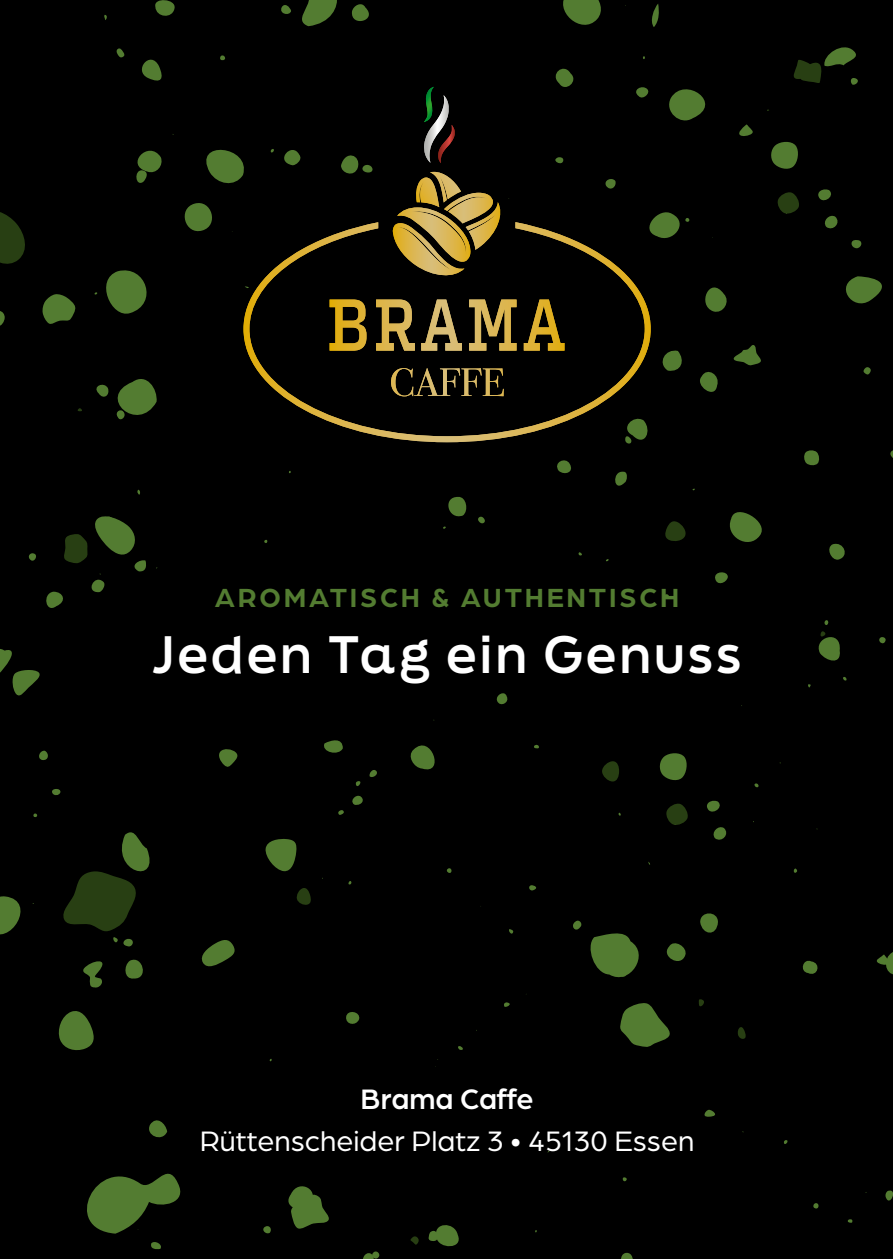
<style>
.page{position:relative;width:893px;height:1259px;background:#000}
.page>*{position:absolute;margin:0;border:0;box-sizing:border-box;transform-origin:0 0}
.t1{font:700 49.8px "Final Six";letter-spacing:.05em;color:#fff}
.t2{font:30px/42px "Arboria";color:#fff;text-align:center}
.t3{font:700 27.9px "Arboria";letter-spacing:.1em;color:#537c31}
.s1{font-weight:500}
</style>
<div class="page">
<svg style="left:42px;top:294px;width:34px;height:30px"></svg>
<svg style="left:296px;top:888px;width:15px;height:17px"></svg>
<svg style="left:659px;top:753px;width:28px;height:28px"></svg>
<svg style="left:620px;top:1003px;width:50px;height:44px"></svg>
<svg style="left:602px;top:761px;width:17px;height:20px"></svg>
<svg style="left:665px;top:521px;width:21px;height:20px"></svg>
<svg style="left:58px;top:1011px;width:36px;height:40px"></svg>
<svg style="left:265px;top:839px;width:32px;height:33px"></svg>
<svg style="left:704px;top:1109px;width:11px;height:7px"></svg>
<svg style="left:219px;top:749px;width:19px;height:18px"></svg>
<svg style="left:0;top:212px;width:25px;height:52px"></svg>
<svg style="left:410px;top:1236px;width:9px;height:9px"></svg>
<svg style="left:201px;top:940px;width:34px;height:27px"></svg>
<svg style="left:116px;top:48px;width:9px;height:10px"></svg>
<svg style="left:0;top:311px;width:5px;height:15px"></svg>
<div style="left:698px;top:999px;width:6px;height:7px;background:#283f13;border-radius:50%"></div>
<svg style="left:184px;top:203px;width:28px;height:29px"></svg>
<svg style="left:83px;top:961px;width:20px;height:27px"></svg>
<svg style="left:458px;top:1046px;width:5px;height:4px"></svg>
<svg style="left:155px;top:0;width:20px;height:16px"></svg>
<svg style="left:136px;top:150px;width:26px;height:33px"></svg>
<svg style="left:621px;top:1252px;width:12px;height:7px"></svg>
<svg style="left:263px;top:1226px;width:8px;height:8px"></svg>
<svg style="left:578px;top:552px;width:4px;height:4px"></svg>
<svg style="left:666px;top:943px;width:20px;height:18px"></svg>
<svg style="left:346px;top:1012px;width:14px;height:12px"></svg>
<svg style="left:496px;top:693px;width:12px;height:12px"></svg>
<svg style="left:39px;top:750px;width:9px;height:10px"></svg>
<svg style="left:151px;top:1242px;width:10px;height:7px"></svg>
<svg style="left:555px;top:157px;width:8px;height:7px"></svg>
<svg style="left:529px;top:885px;width:8px;height:6px"></svg>
<svg style="left:705px;top:287px;width:22px;height:25px"></svg>
<svg style="left:713px;top:827px;width:14px;height:13px"></svg>
<svg style="left:555px;top:68px;width:19px;height:19px"></svg>
<svg style="left:662px;top:350px;width:20px;height:21px"></svg>
<svg style="left:281px;top:0;width:88px;height:27px"></svg>
<svg style="left:605px;top:179px;width:11px;height:10px"></svg>
<svg style="left:63px;top:832px;width:87px;height:115px"></svg>
<svg style="left:509px;top:929px;width:4px;height:5px"></svg>
<svg style="left:264px;top:539px;width:4px;height:4px"></svg>
<svg style="left:504px;top:1002px;width:6px;height:5px"></svg>
<svg style="left:622px;top:1177px;width:5px;height:5px"></svg>
<svg style="left:33px;top:813px;width:4px;height:4px"></svg>
<svg style="left:137px;top:489px;width:3px;height:6px"></svg>
<svg style="left:348px;top:881px;width:4px;height:4px"></svg>
<svg style="left:563px;top:0;width:38px;height:25px"></svg>
<svg style="left:669px;top:89px;width:37px;height:32px"></svg>
<svg style="left:206px;top:149px;width:38px;height:35px"></svg>
<svg style="left:651px;top:212px;width:39px;height:26px"></svg>
<svg style="left:700px;top:913px;width:18px;height:20px"></svg>
<svg style="left:220px;top:55px;width:5px;height:6px"></svg>
<svg style="left:94px;top:270px;width:53px;height:44px"></svg>
<svg style="left:410px;top:745px;width:25px;height:25px"></svg>
<svg style="left:288px;top:1186px;width:41px;height:43px"></svg>
<svg style="left:125px;top:959px;width:18px;height:20px"></svg>
<svg style="left:615px;top:471px;width:12px;height:15px"></svg>
<svg style="left:324px;top:740px;width:19px;height:13px"></svg>
<svg style="left:707px;top:800px;width:13px;height:12px"></svg>
<svg style="left:636px;top:87px;width:13px;height:11px"></svg>
<svg style="left:651px;top:4px;width:8px;height:23px"></svg>
<svg style="left:52px;top:789px;width:9px;height:6px"></svg>
<svg style="left:443px;top:497px;width:24px;height:32px"></svg>
<svg style="left:666px;top:803px;width:22px;height:22px"></svg>
<svg style="left:142px;top:59px;width:20px;height:22px"></svg>
<svg style="left:0;top:649px;width:40px;height:47px"></svg>
<svg style="left:149px;top:1120px;width:18px;height:18px"></svg>
<svg style="left:341px;top:155px;width:32px;height:19px"></svg>
<svg style="left:715px;top:572px;width:13px;height:12px"></svg>
<svg style="left:664px;top:594px;width:5px;height:5px"></svg>
<svg style="left:534px;top:744px;width:5px;height:5px"></svg>
<svg style="left:338px;top:770px;width:39px;height:45px"></svg>
<svg style="left:270px;top:149px;width:31px;height:17px"></svg>
<svg style="left:104px;top:15px;width:3px;height:5px"></svg>
<svg style="left:87px;top:1173px;width:94px;height:60px"></svg>
<svg style="left:700px;top:372px;width:18px;height:20px"></svg>
<svg style="left:557px;top:460px;width:14px;height:14px"></svg>
<svg style="left:96px;top:379px;width:61px;height:41px"></svg>
<svg style="left:363px;top:1251px;width:17px;height:8px"></svg>
<svg style="left:428px;top:1225px;width:31px;height:22px"></svg>
<svg style="left:478px;top:516px;width:7px;height:8px"></svg>
<svg style="left:446px;top:868px;width:6px;height:5px"></svg>
<svg style="left:573px;top:920px;width:66px;height:58px"></svg>
<svg style="left:28px;top:516px;width:118px;height:92px"></svg>
<svg style="left:0;top:896px;width:34px;height:39px"></svg>
<svg style="left:739px;top:124px;width:14px;height:12px"></svg>
<svg style="left:733px;top:345px;width:28px;height:21px"></svg>
<svg style="left:863px;top:367px;width:8px;height:8px"></svg>
<svg style="left:804px;top:450px;width:15px;height:16px"></svg>
<svg style="left:738px;top:1027px;width:8px;height:12px"></svg>
<svg style="left:848px;top:1219px;width:4px;height:3px"></svg>
<svg style="left:802px;top:960px;width:16px;height:14px"></svg>
<svg style="left:793px;top:868px;width:4px;height:5px"></svg>
<svg style="left:885px;top:1190px;width:8px;height:11px"></svg>
<svg style="left:890px;top:450px;width:3px;height:8px"></svg>
<svg style="left:784px;top:1140px;width:4px;height:4px"></svg>
<svg style="left:829px;top:543px;width:16px;height:17px"></svg>
<svg style="left:754px;top:783px;width:5px;height:5px"></svg>
<svg style="left:876px;top:952px;width:17px;height:23px"></svg>
<svg style="left:813px;top:1203px;width:6px;height:6px"></svg>
<svg style="left:729px;top:512px;width:33px;height:30px"></svg>
<svg style="left:879px;top:637px;width:7px;height:7px"></svg>
<svg style="left:843px;top:677px;width:4px;height:4px"></svg>
<svg style="left:818px;top:620px;width:22px;height:41px"></svg>
<svg style="left:771px;top:142px;width:27px;height:27px"></svg>
<svg style="left:846px;top:276px;width:36px;height:28px"></svg>
<svg style="left:825px;top:215px;width:13px;height:14px"></svg>
<svg style="left:851px;top:240px;width:11px;height:8px"></svg>
<svg style="left:793px;top:47px;width:65px;height:38px"></svg>
<svg style="left:818px;top:189px;width:13px;height:12px"></svg>
<svg style="left:777px;top:192px;width:22px;height:22px"></svg>
<svg style="left:243px;top:222px;width:408px;height:220px"></svg>
<svg style="left:393px;top:172px;width:116px;height:107px"></svg>
<svg style="left:424px;top:87px;width:31px;height:76px"></svg>
<p class="t3" style="left:215px;top:578px;width:466px">AROMATISCH &amp; AUTHENTISCH</p>
<p class="t1" style="left:152px;top:618px;width:591px">Jeden Tag ein Genuss</p>
<p class="t2" style="left:200px;top:1076px;width:496px"><span class="s1">Brama Caffe<br></span>Rüttenscheider Platz 3 • 45130 Essen</p>
</div>
